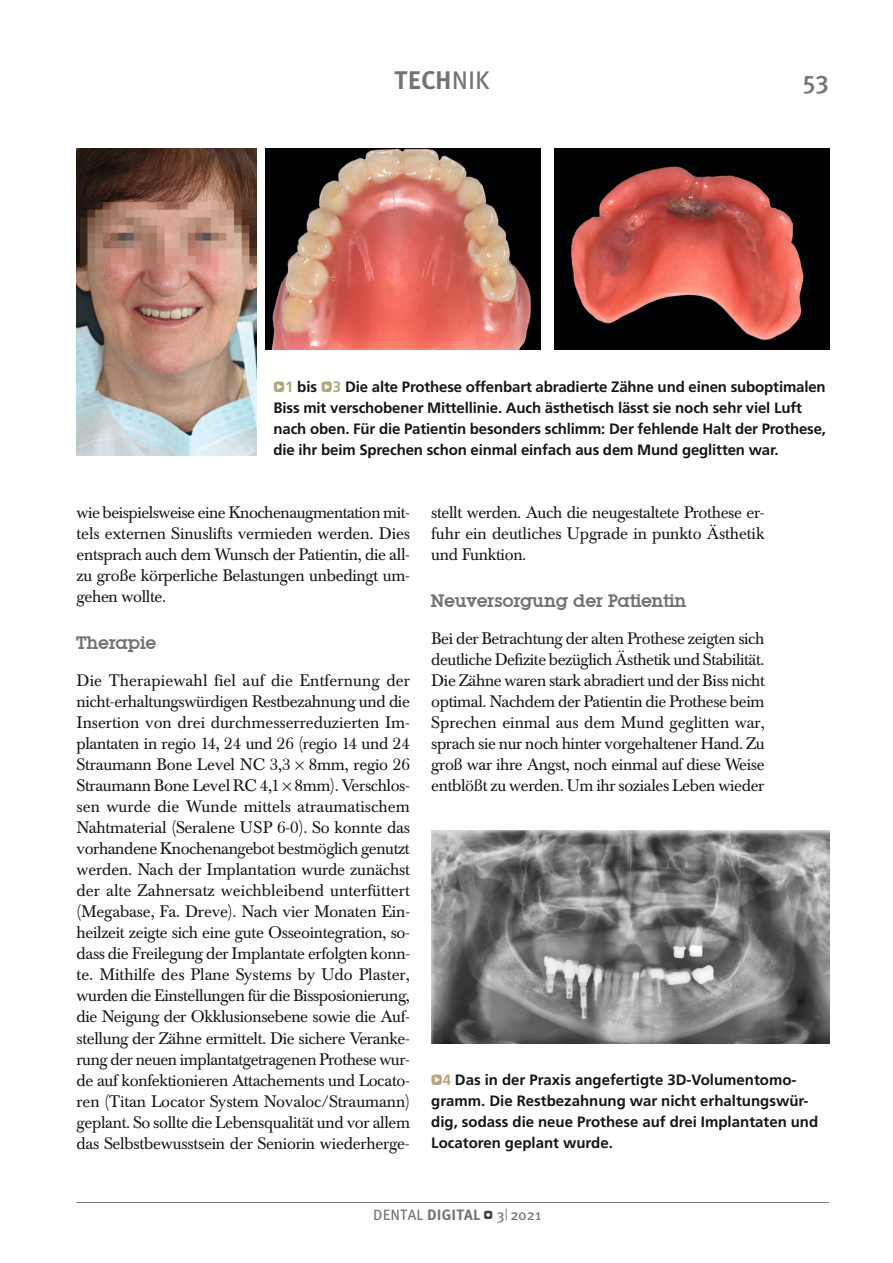
<style>
.page{position:relative;width:893px;height:1263px;background:#fff}
.page>*{position:absolute;margin:0;border:0;box-sizing:border-box;transform-origin:0 0}
.t1{font:700 25.5px "Meta Plus";color:#727372}
.t2{font:500 25.5px "Meta Plus";color:#727372}
.t3{font:700 18px "Lubiana";color:#727372}
.t4{font:16.5px/21px "Baskerville BE";letter-spacing:-.02em;color:#151616;text-align:justify}
.t5{font:700 15px/21px "Frutiger";letter-spacing:-.01em;color:#151616}
.t6{font:15px "Meta Plus";letter-spacing:.01em;color:#727372}
.s1{font-weight:400}
.s2{font-family:"Click Bits Icon Pods";font-weight:400;color:#b3a77e}
.s3{color:#b3a77e}
.s4{font-weight:700}
.s5{font-family:"Click Bits Icon Pods";font-size:12px;color:#414140}
.s6{color:#939393}
</style>
<div class="page">
<hr style="left:77px;top:1202px;width:752px;height:1px;background:#727372">
<img style="left:77px;top:149px;width:179px;height:306px">
<img style="left:266px;top:149px;width:275px;height:200px">
<img style="left:554px;top:149px;width:275px;height:200px">
<img style="left:431px;top:831px;width:398px;height:212px">
<h1 class="t1" style="left:394px;top:65px;width:97px">TECH<span class="s1">NIK</span></h1>
<h1 class="t2" style="left:803px;top:65px;width:28px">53</h1>
<p class="t5" style="left:274px;top:377px;width:554px"><span class="s2">Q</span><span class="s3">1</span> bis <span class="s2">Q</span><span class="s3">3</span> Die alte Prothese offenbart abradierte Zähne und einen suboptimalen Biss mit verschobener Mittellinie. Auch ästhetisch lässt sie noch sehr viel Luft nach oben. Für die Patientin besonders schlimm: Der fehlende Halt der Prothese, die ihr beim Sprechen schon einmal einfach aus dem Mund geglitten war.</p>
<p class="t4" style="left:77px;top:503px;width:335px">wie beispielsweise eine Knochenaugmentation mit&shy;tels externen Sinuslifts vermieden werden. Dies entsprach auch dem Wunsch der Patientin, die all&shy;zu große körperliche Belastungen unbedingt um&shy;gehen wollte.</p>
<p class="t3" style="left:77px;top:632px;width:81px">Therapie</p>
<p class="t4" style="left:77px;top:671px;width:335px">Die Therapiewahl fiel auf die Entfernung der nicht-erhaltungswürdigen Restbezahnung und die Insertion von drei durchmesserreduzierten Im&shy;plantaten in regio 14, 24 und 26 (regio 14 und 24<br>Straumann Bone Level NC 3,3 8mm, regio 26<br>Straumann Bone Level RC 4,1 8mm). Verschlos&shy;sen wurde die Wunde mittels atraumatischem Nahtmaterial (Seralene USP 6-0). So konnte das vorhandene Knochenangebot bestmöglich genutzt werden. Nach der Implantation wurde zunächst der alte Zahnersatz weichbleibend unterfüttert (Megabase, Fa. Dreve). Nach vier Monaten Ein&shy;heilzeit zeigte sich eine gute Osseointegration, so&shy;dass die Freilegung der Implantate erfolgten konn&shy;te. Mithilfe des Plane Systems by Udo Plaster, wurden die Einstellungen für die Bissposionierung, die Neigung der Okklusionsebene sowie die Auf&shy;stellung der Zähne ermittelt. Die sichere Veranke&shy;rung der neuen implantatgetragenen Prothese wur&shy;de auf konfektionieren Attachements und Locato&shy;ren (Titan Locator System Novaloc/Straumann) geplant. So sollte die Lebensqualität und vor allem das Selbstbewusstsein der Seniorin wiederherge-</p>
<p class="t4" style="left:431px;top:503px;width:335px">stellt werden. Auch die neugestaltete Prothese er&shy;fuhr ein deutliches Upgrade in punkto Ästhetik und Funktion.</p>
<p class="t3" style="left:431px;top:590px;width:257px">Neuversorgung der Patientin</p>
<p class="t4" style="left:431px;top:629px;width:335px">Bei der Betrachtung der alten Prothese zeigten sich deutliche Defizite bezüglich Ästhetik und Stabilität.<br>Die Zähne waren stark abradiert und der Biss nicht optimal. Nachdem der Patientin die Prothese beim Sprechen einmal aus dem Mund geglitten war, sprach sie nur noch hinter vorgehaltener Hand. Zu groß war ihre Angst, noch einmal auf diese Weise entblößt zu werden. Um ihr soziales Leben wieder</p>
<p class="t5" style="left:431px;top:1070px;width:389px"><span class="s2">Q</span><span class="s3">4</span> Das in der Praxis angefertigte 3D-Volumentomo&shy;gramm. Die Restbezahnung war nicht erhaltungswür&shy;dig, sodass die neue Prothese auf drei Implantaten und Locatoren geplant wurde.</p>
<p class="t6" style="left:373px;top:1206px;width:170px">DENTAL <span class="s4">DIGITAL</span> <span class="s5">W</span> 3<span class="s6">|</span> 2021</p>
</div>
